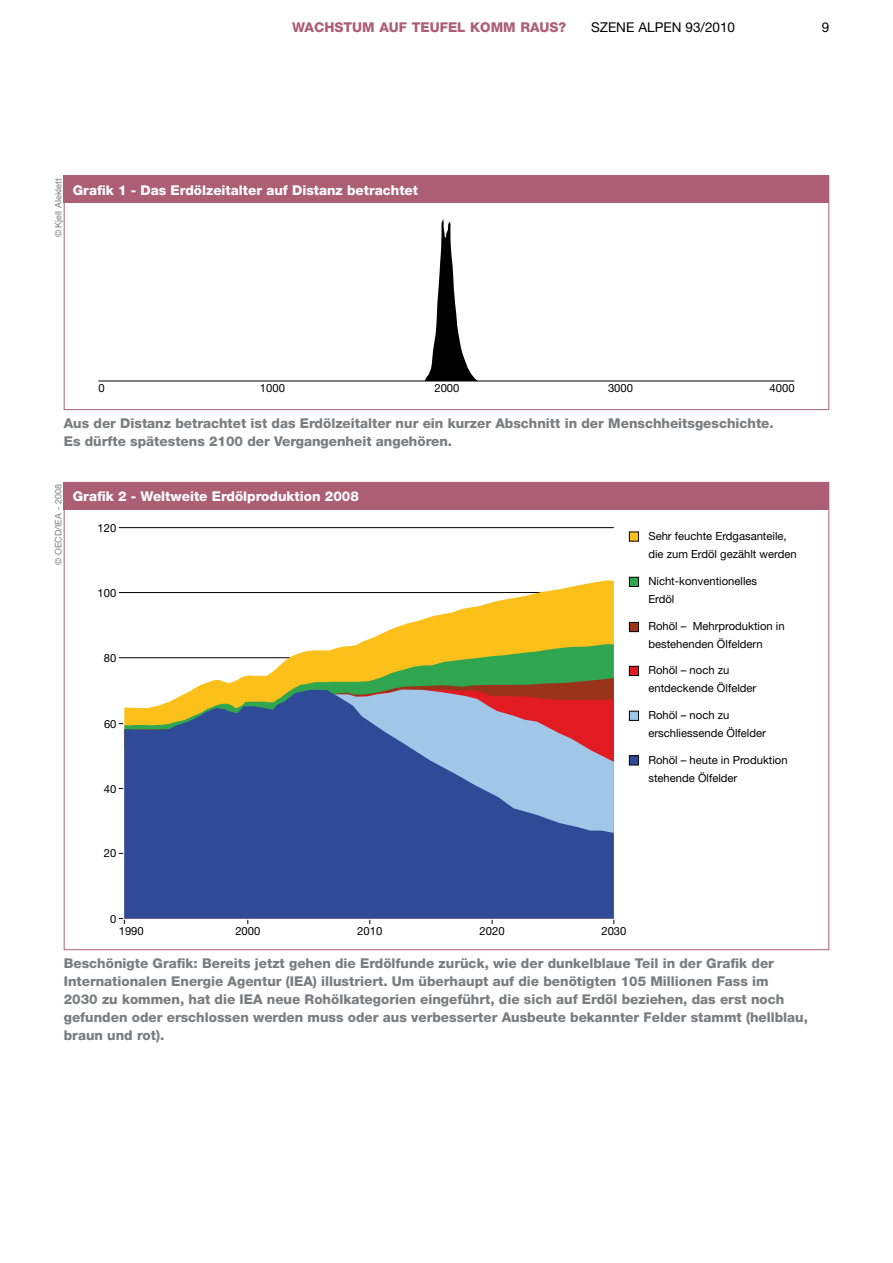
<style>
.page{position:relative;width:893px;height:1263px;background:#fff}
.page>*{position:absolute;margin:0;border:0;box-sizing:border-box;transform-origin:0 0}
.t1{font:800 13.5px/18px "Helvetica Neue LT";color:#7b7c7e}
.t2{font:800 13.5px "Helvetica Neue LT";color:#fff}
.t3{font:800 13.5px "Helvetica Neue LT";color:#ac5e75}
.t4{font:13.5px "Helvetica Neue LT";color:#000}
.t5{font:11.25px/18px "Helvetica Neue LT";color:#000}
.t6{font:9px "Helvetica Neue LT";color:#7b7c7e}
</style>
<div class="page">
<svg style="left:119px;top:528px;width:520px;height:391px"></svg>
<svg style="left:425px;top:219px;width:53px;height:162px"></svg>
<hr style="left:98px;top:381px;width:696px;height:1px;background:#000">
<div style="left:64px;top:482px;width:765px;height:27px;background:#ac5e75"></div>
<div style="left:64px;top:176px;width:765px;height:27px;background:#ac5e75"></div>
<div style="left:64px;top:176px;width:765px;height:234px;border:1px solid #ac5e75"></div>
<p class="t3" style="left:292px;top:19px;width:24px">Wachstum</p>
<p class="t3" style="left:379px;top:19px;width:11px">auf</p>
<p class="t3" style="left:412px;top:19px;width:156px">TEUFEL KOMM RAUS?</p>
<p class="t4" style="left:591px;top:19px;width:146px">SZENE ALPEN 93/2010</p>
<p class="t4" style="left:822px;top:19px;width:9px">9</p>
<p class="t6" style="left:53px;top:237px;width:61px;rotate:-90deg">© Kjell Aleklett</p>
<p class="t2" style="left:73px;top:182px;width:347px">Grafik 1 - Das Erdölzeitalter auf Distanz betrachtet</p>
<p class="t5" style="left:98px;top:379px;width:8px">0</p>
<p class="t5" style="left:260px;top:379px;width:27px">1000</p>
<p class="t5" style="left:434px;top:379px;width:27px">2000</p>
<p class="t5" style="left:608px;top:379px;width:27px">3000</p>
<p class="t5" style="left:770px;top:379px;width:27px">4000</p>
<p class="t1" style="left:64px;top:414px;width:711px">Aus der Distanz betrachtet ist das Erdölzeitalter nur ein kurzer Abschnitt in der Menschheitsgeschichte.<br>Es dürfte spätestens 2100 der Vergangenheit angehören.</p>
<p class="t6" style="left:53px;top:565px;width:82px;rotate:-90deg">© OECD/IEA - 2008</p>
<p class="t2" style="left:73px;top:488px;width:288px">Grafik 2 - Weltweite Erdölproduktion 2008</p>
<p class="t5" style="left:98px;top:518px;width:20px">120</p>
<p class="t5" style="left:98px;top:583px;width:20px">100</p>
<p class="t5" style="left:104px;top:648px;width:14px">80</p>
<p class="t5" style="left:104px;top:714px;width:14px">60</p>
<p class="t5" style="left:104px;top:779px;width:14px">40</p>
<p class="t5" style="left:104px;top:844px;width:14px">20</p>
<p class="t5" style="left:648px;top:527px;width:150px">Sehr feuchte Erdgasanteile, die zum Erdöl gezählt werden</p>
<p class="t5" style="left:648px;top:572px;width:110px">Nicht-konventionelles<br>Erdöl</p>
<p class="t5" style="left:648px;top:617px;width:138px">Rohöl – Mehrproduktion in bestehenden Ölfeldern</p>
<p class="t5" style="left:648px;top:661px;width:109px">Rohöl – noch zu entdeckende Ölfelder</p>
<p class="t5" style="left:648px;top:706px;width:119px">Rohöl – noch zu erschliessende Ölfelder</p>
<p class="t5" style="left:648px;top:751px;width:141px">Rohöl – heute in Produktion stehende Ölfelder</p>
<p class="t5" style="left:110px;top:909px;width:8px">0</p>
<p class="t5" style="left:119px;top:922px;width:27px">1990</p>
<p class="t5" style="left:235px;top:922px;width:27px">2000</p>
<p class="t5" style="left:357px;top:922px;width:27px">2010</p>
<p class="t5" style="left:480px;top:922px;width:27px">2020</p>
<p class="t5" style="left:601px;top:922px;width:27px">2030</p>
<p class="t1" style="left:64px;top:954px;width:746px">Beschönigte Grafik: Bereits jetzt gehen die Erdölfunde zurück, wie der dunkelblaue Teil in der Grafik der Internationalen Energie Agentur (IEA) illustriert. Um überhaupt auf die benötigten 105 Millionen Fass im<br>2030 zu kommen, hat die IEA neue Rohölkategorien eingeführt, die sich auf Erdöl beziehen, das erst noch gefunden oder erschlossen werden muss oder aus verbesserter Ausbeute bekannter Felder stammt (hellblau, braun und rot).</p>
</div>
